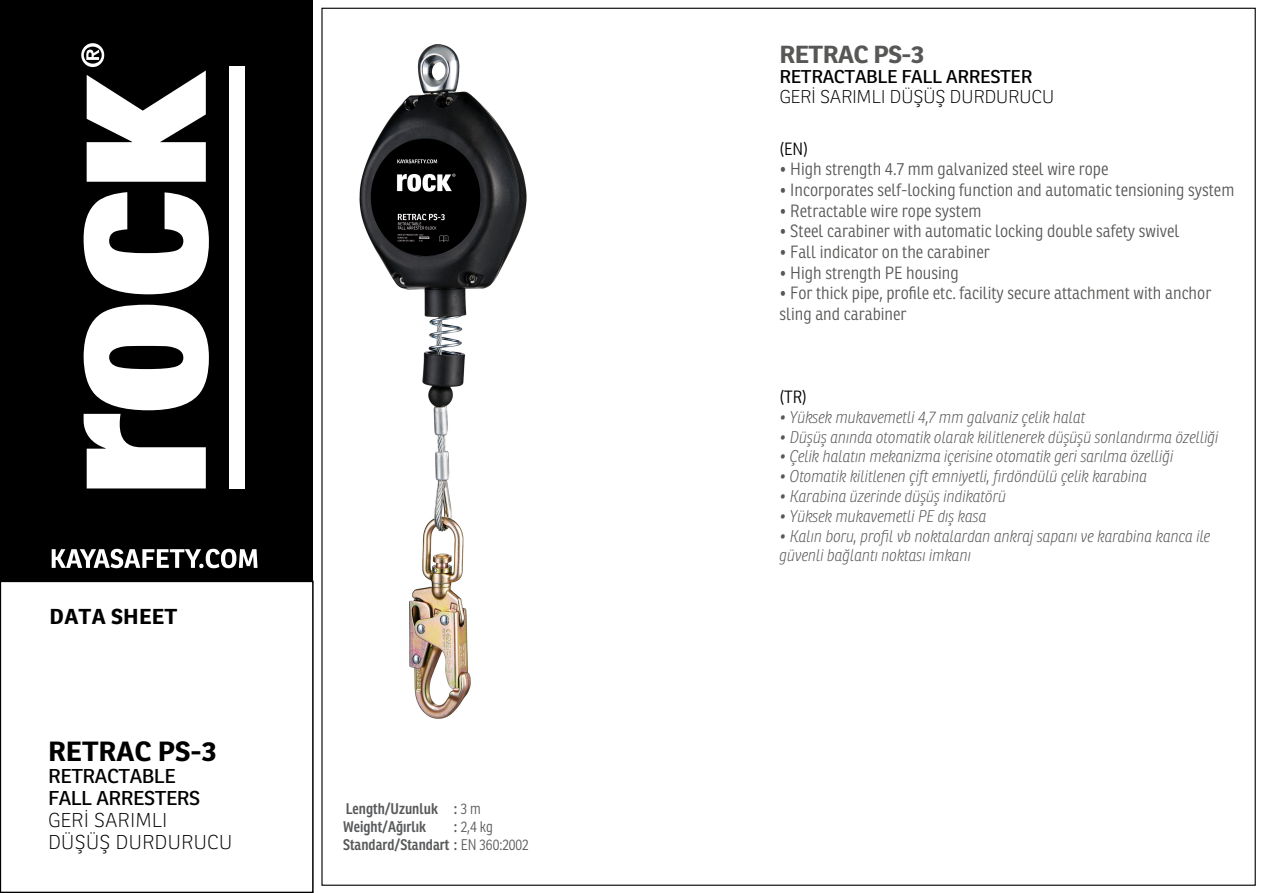
<style>
.page{position:relative;width:1263px;height:893px;background:#fff}
.page>*{position:absolute;margin:0;border:0;box-sizing:border-box;transform-origin:0 0}
.t1{font:700 27px "Ronnia";color:#000;scale:1.06 1}
.t2{font:700 24px "Ronnia";letter-spacing:-.02em;color:#575756;scale:1.06 1}
.t3{font:700 21px "Ronnia";letter-spacing:.01em;color:#000;scale:1.06 1}
.t4{font:100 19.5px/22.2px "Ronnia";color:#000;scale:1.06 1}
.t5{font:19.5px/22.2px "Ronnia";letter-spacing:-.02em;color:#000;scale:1.06 1}
.t6{font:100 18px "Ronnia";letter-spacing:-.02em;color:#000;scale:1.06 1}
.t7{font:18px "Ronnia";letter-spacing:-.02em;color:#000;scale:1.06 1}
.t8{font:300 17.25px/20.7px "Ronnia Cond";color:#575756;scale:1.06 1}
.t9{font:300 17.25px "Ronnia Cond";color:#000;scale:1.06 1}
.t10{font:italic 100 16.5px/19.8px "Ronnia Cond";letter-spacing:-.01em;color:#575756;scale:1.06 1}
.t11{font:600 15px/18px "Ronnia Cond";color:#58595b}
.s1{font-weight:300}
</style>
<div class="page">
<div style="left:0;top:0;width:313px;height:607px;background:#000"></div>
<svg style="left:52px;top:549px;width:205px;height:19px"></svg>
<svg style="left:84px;top:192px;width:125px;height:102px"></svg>
<svg style="left:81px;top:43px;width:125px;height:139px"></svg>
<div style="left:229px;top:66px;width:15px;height:422px;background:#fff"></div>
<svg style="left:84px;top:305px;width:125px;height:183px"></svg>
<div style="left:0;top:581px;width:314px;height:312px;background:#fff;border:2px solid #000"></div>
<img style="left:359px;top:44px;width:168px;height:675px">
<div style="left:445px;top:212px;width:11px;height:12px;background:#000"></div>
<p class="t3" style="left:50px;top:603px;width:122px">DATA SHEET</p>
<h1 class="t1" style="left:48px;top:734px;width:161px">RETRAC PS-3</h1>
<p class="t5" style="left:48px;top:765px;width:145px">RETRACTABLE<br>FALL ARRESTERS</p>
<p class="t4" style="left:48px;top:809px;width:175px">GERİ SARIMLI<br>DÜŞÜŞ DURDURUCU</p>
<p class="t11" style="left:343px;top:799px;width:139px">Length/Uzunluk : <span class="s1">3 m<br></span>Weight/Ağırlık</p>
<p class="t11" style="left:343px;top:817px;width:187px;text-indent:111px">: <span class="s1">2,4 kg<br></span>Standard/Standart : <span class="s1">EN 360:2002</span></p>
<h2 class="t2" style="left:779px;top:39px;width:138px">RETRAC PS-3</h2>
<p class="t7" style="left:779px;top:65px;width:240px">RETRACTABLE FALL ARRESTER</p>
<p class="t6" style="left:779px;top:86px;width:261px">GERİ SARIMLI DÜŞÜŞ DURDURUCU</p>
<p class="t9" style="left:779px;top:138px;width:28px">(EN)</p>
<p class="t8" style="left:779px;top:159px;width:312px">• High strength 4.7 mm galvanized steel wire rope</p>
<p class="t8" style="left:779px;top:180px;width:431px">• Incorporates self-locking function and automatic tensioning system</p>
<p class="t8" style="left:779px;top:200px;width:192px">• Retractable wire rope system</p>
<p class="t8" style="left:779px;top:221px;width:379px">• Steel carabiner with automatic locking double safety swivel</p>
<p class="t8" style="left:779px;top:242px;width:200px">• Fall indicator on the carabiner</p>
<p class="t8" style="left:779px;top:262px;width:171px">• High strength PE housing</p>
<p class="t8" style="left:779px;top:283px;width:409px">• For thick pipe, profile etc. facility secure attachment with anchor sling and carabiner</p>
<p class="t9" style="left:779px;top:387px;width:27px">(TR)</p>
<p class="t10" style="left:779px;top:407px;width:290px">• Yüksek mukavemetli 4,7 mm galvaniz çelik halat</p>
<p class="t10" style="left:779px;top:427px;width:416px">• Düşüş anında otomatik olarak kilitlenerek düşüşü sonlandırma özelliği</p>
<p class="t10" style="left:779px;top:447px;width:373px">• Çelik halatın mekanizma içerisine otomatik geri sarılma özelliği</p>
<p class="t10" style="left:779px;top:466px;width:348px">• Otomatik kilitlenen çift emniyetli, fırdöndülü çelik karabina</p>
<p class="t10" style="left:779px;top:486px;width:215px">• Karabina üzerinde düşüş indikatörü</p>
<p class="t10" style="left:779px;top:506px;width:197px">• Yüksek mukavemetli PE dış kasa</p>
<p class="t10" style="left:779px;top:526px;width:408px">• Kalın boru, profil vb noktalardan ankraj sapanı ve karabina kanca ile güvenli bağlantı noktası imkanı</p>
</div>
